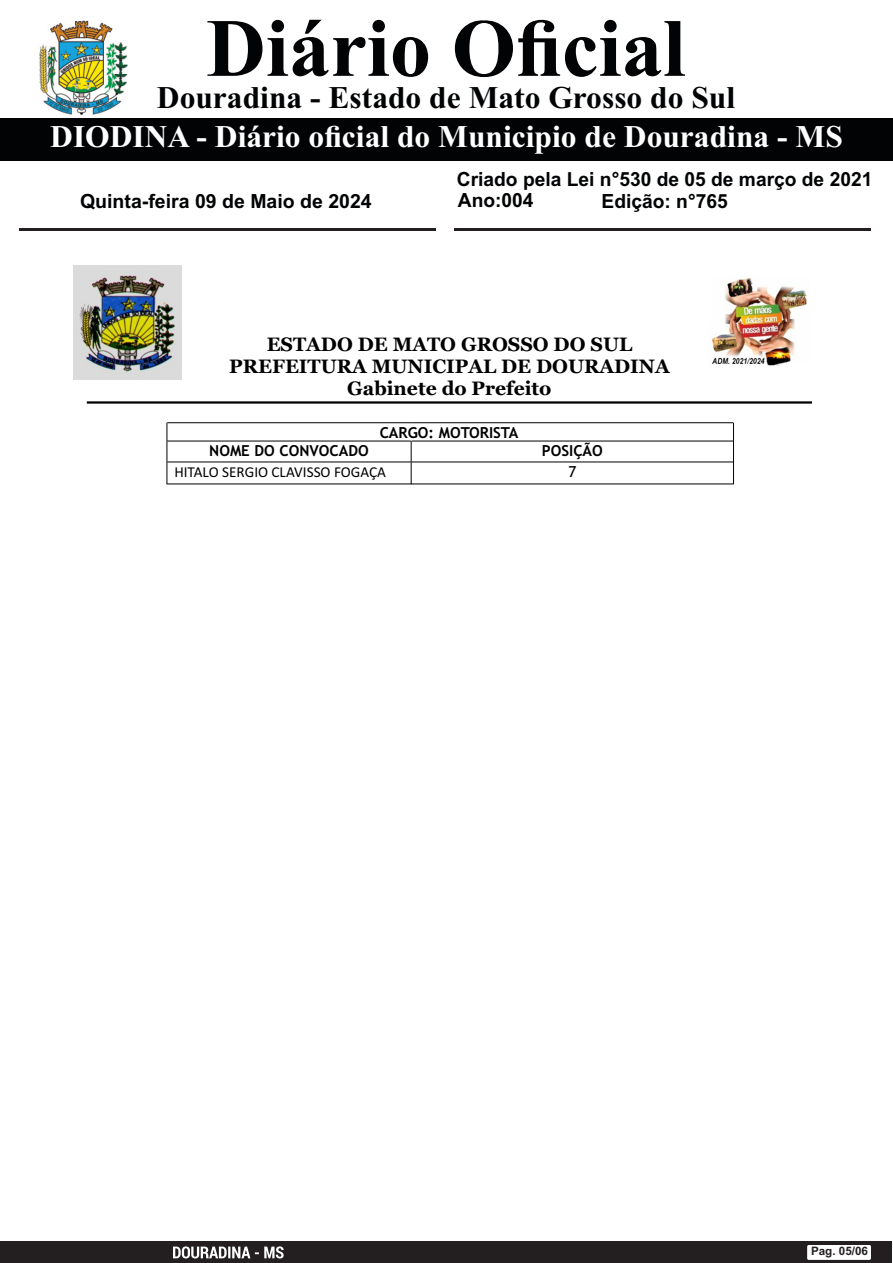
<style>
.page{position:relative;width:893px;height:1263px;background:#fff}
.page>*{position:absolute;margin:0;border:0;box-sizing:border-box;transform-origin:0 0}
.t1{font:700 82.5px "Times New Roman";color:#020304}
.t2{font:700 31.5px "Times New Roman";color:#fff}
.t3{font:700 31.5px "Times New Roman";color:#020304}
.t4{font:700 19.5px/21.6px "Arial";color:#020304}
.t5{font:700 19.35px/21.9px "Georgia";color:#000;text-align:center}
.t6{font:700 15.15px "Trebuchet MS";color:#000}
.t7{font:15.15px "Calibri";color:#000}
.t8{font:15.15px "Trebuchet MS";color:#000}
.t9{font:700 11.7px "Arial";color:#231f20}
</style>
<div class="page">
<div style="left:0;top:118px;width:893px;height:43px;background:#020304"></div>
<img style="left:39px;top:20px;width:89px;height:95px">
<div style="left:0;top:1242px;width:892px;height:21px;background:#231f20"></div>
<div style="left:807px;top:1245px;width:64px;height:15px;background:#fff;border-radius:2px"></div>
<svg style="left:173px;top:1246px;width:111px;height:12px"></svg>
<hr style="left:455px;top:229px;width:416px;height:2px;background:#231f20">
<hr style="left:19px;top:229px;width:416px;height:2px;background:#231f20">
<hr style="left:87px;top:401px;width:725px;height:3px;background:#000">
<img style="left:73px;top:266px;width:109px;height:113px">
<img style="left:711px;top:278px;width:96px;height:88px">
<hr style="left:167px;top:422px;width:244px;height:1px;background:#000">
<hr style="left:411px;top:422px;width:322px;height:1px;background:#000">
<hr style="left:411px;top:441px;width:322px;height:1px;background:#000">
<hr style="left:167px;top:441px;width:244px;height:1px;background:#000">
<svg style="left:411px;top:441px;width:1px;height:43px"></svg>
<svg style="left:733px;top:423px;width:1px;height:61px"></svg>
<hr style="left:411px;top:462px;width:322px;height:1px;background:#000">
<hr style="left:411px;top:484px;width:323px;height:1px;background:#000">
<svg style="left:167px;top:423px;width:1px;height:61px"></svg>
<hr style="left:167px;top:462px;width:244px;height:1px;background:#000">
<hr style="left:167px;top:484px;width:244px;height:1px;background:#000">
<h1 class="t1" style="left:206px;top:20px;width:481px">Diário Oficial</h1>
<h2 class="t3" style="left:157px;top:87px;width:580px">Douradina - Estado de Mato Grosso do Sul</h2>
<h2 class="t2" style="left:50px;top:126px;width:794px">DIODINA - Diário oficial do Municipio de Douradina - MS</h2>
<p class="t4" style="left:80px;top:193px;width:293px">Quinta-feira 09 de Maio de 2024</p>
<p class="t4" style="left:457px;top:170px;width:417px">Criado pela Lei n°530 de 05 de março de 2021<br>Ano:004</p>
<p class="t4" style="left:602px;top:192px;width:128px">Edição: n°765</p>
<p class="t5" style="left:229px;top:335px;width:442px">ESTADO DE MATO GROSSO DO SUL<br>PREFEITURA MUNICIPAL DE DOURADINA<br>Gabinete do Prefeito</p>
<p class="t6" style="left:380px;top:426px;width:140px">CARGO: MOTORISTA</p>
<p class="t6" style="left:209px;top:445px;width:161px">NOME DO CONVOCADO</p>
<p class="t6" style="left:542px;top:445px;width:63px">POSIÇÃO</p>
<p class="t7" style="left:174px;top:466px;width:213px">HITALO SERGIO CLAVISSO FOGAÇA</p>
<p class="t8" style="left:568px;top:466px;width:9px">7</p>
<p class="t9" style="left:811px;top:1247px;width:59px">Pag. 05/06</p>
</div>
